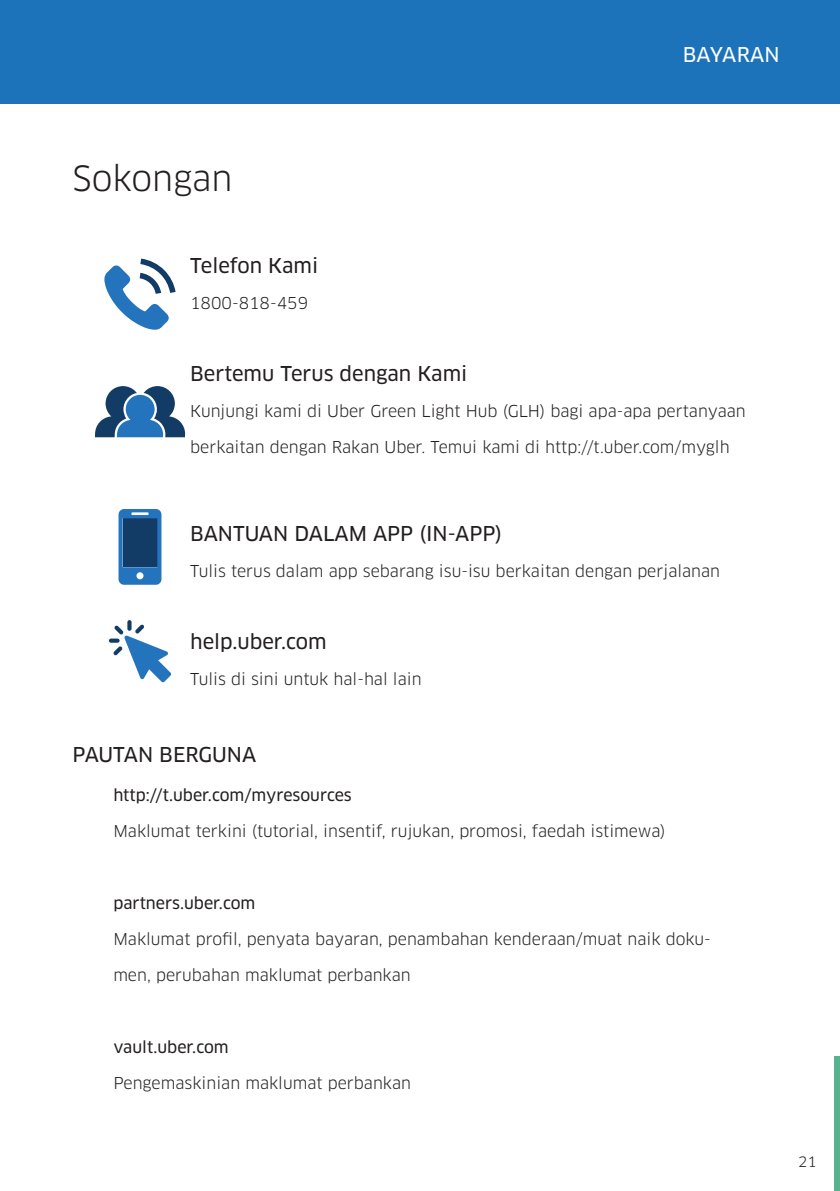
<style>
.page{position:relative;width:840px;height:1191px;background:#fff}
.page>*{position:absolute;margin:0;border:0;box-sizing:border-box;transform-origin:0 0}
.t1{font:34px "Clan Pro";color:#231f20}
.t2{font:20px "Clan Pro News";color:#231f20}
.t3{font:20px "Clan Pro News";letter-spacing:.005em;color:#fff}
.t4{font:16px "Clan Pro";color:#231f20}
.t5{font:16px "Clan Pro News";color:#231f20}
.t6{font:14px "Clan Pro";color:#231f20}
</style>
<div class="page">
<div style="left:0;top:0;width:839px;height:103px;background:#1d73ba"></div>
<svg style="left:118px;top:509px;width:43px;height:76px;background:#265e94"></svg>
<svg style="left:104px;top:259px;width:71px;height:71px"></svg>
<svg style="left:109px;top:638px;width:10px;height:4px"></svg>
<svg style="left:127px;top:620px;width:4px;height:11px"></svg>
<svg style="left:113px;top:624px;width:58px;height:58px"></svg>
<div style="left:833px;top:1056px;width:6px;height:135px;background:#56b38d"></div>
<svg style="left:95px;top:386px;width:90px;height:52px"></svg>
<p class="t3" style="left:682px;top:42px;width:98px">BAYARAN</p>
<p class="t1" style="left:72px;top:158px;width:161px">Sokongan</p>
<p class="t2" style="left:190px;top:253px;width:129px">Telefon Kami</p>
<p class="t4" style="left:190px;top:293px;width:119px">1800-818-459</p>
<p class="t2" style="left:190px;top:361px;width:279px">Bertemu Terus dengan Kami</p>
<p class="t4" style="left:190px;top:401px;width:557px">Kunjungi kami di Uber Green Light Hub (GLH) bagi apa-apa pertanyaan</p>
<p class="t4" style="left:190px;top:437px;width:540px">berkaitan dengan Rakan Uber. Temui kami di http://t.uber.com/myglh</p>
<p class="t2" style="left:190px;top:521px;width:313px">BANTUAN DALAM APP (IN-APP)</p>
<p class="t4" style="left:190px;top:561px;width:531px">Tulis terus dalam app sebarang isu-isu berkaitan dengan perjalanan</p>
<p class="t2" style="left:190px;top:629px;width:138px">help.uber.com</p>
<p class="t4" style="left:190px;top:669px;width:233px">Tulis di sini untuk hal-hal lain</p>
<p class="t2" style="left:72px;top:743px;width:185px">PAUTAN BERGUNA</p>
<p class="t5" style="left:113px;top:786px;width:240px">http://t.uber.com/myresources</p>
<p class="t4" style="left:113px;top:822px;width:553px">Maklumat terkini (tutorial, insentif, rujukan, promosi, faedah istimewa)</p>
<p class="t5" style="left:113px;top:894px;width:143px">partners.uber.com</p>
<p class="t4" style="left:113px;top:930px;width:598px">Maklumat profil, penyata bayaran, penambahan kenderaan/muat naik doku-</p>
<p class="t4" style="left:113px;top:966px;width:299px">men, perubahan maklumat perbankan</p>
<p class="t5" style="left:113px;top:1038px;width:117px">vault.uber.com</p>
<p class="t4" style="left:113px;top:1074px;width:299px">Pengemaskinian maklumat perbankan</p>
<p class="t6" style="left:797px;top:1153px;width:20px">21</p>
</div>
